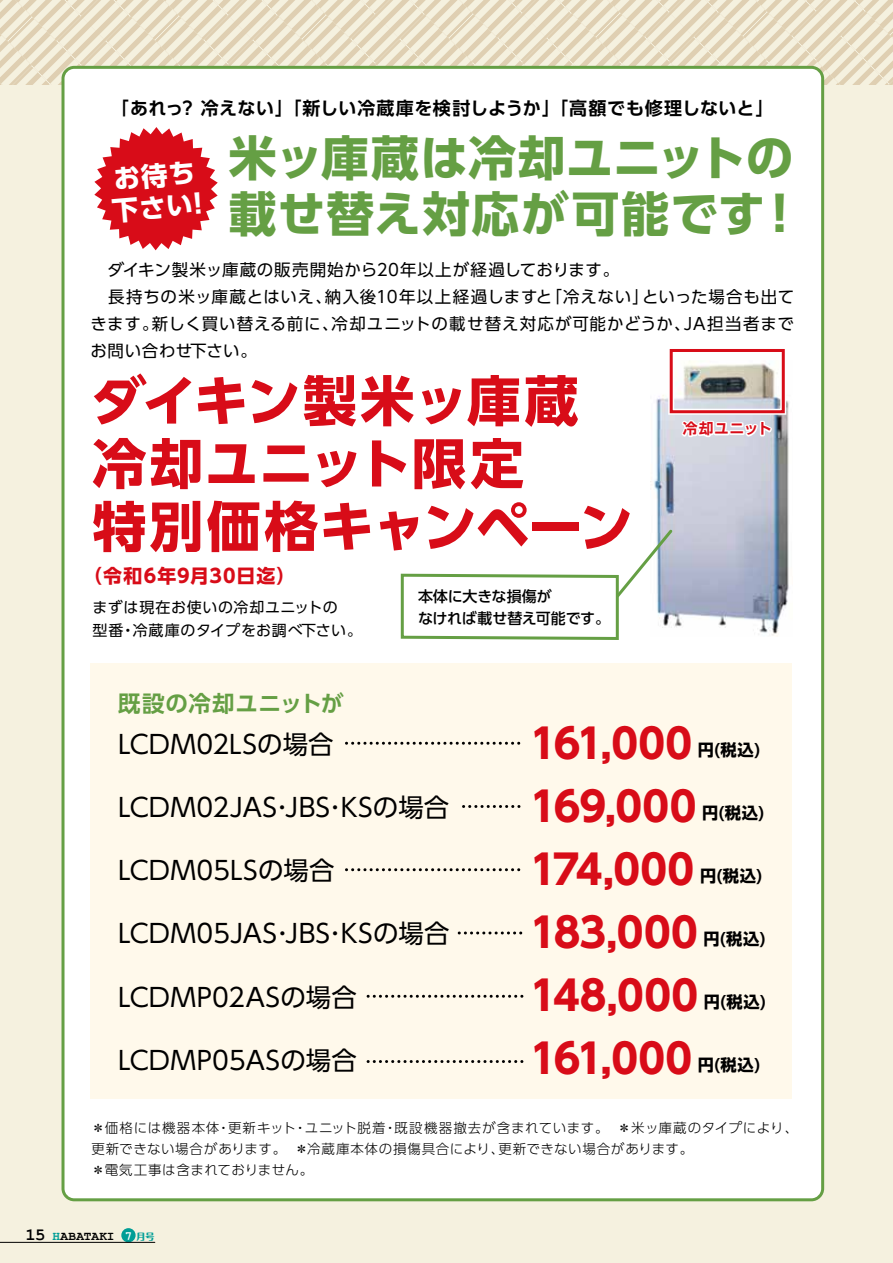
<style>
.page{position:relative;width:893px;height:1263px;background:#f5f1df}
.page>*{position:absolute;margin:0;border:0;box-sizing:border-box;transform-origin:0 0}
.t1{font:700 54px/62.8px "UD Shin Go Pro";letter-spacing:.005em;color:#d80c18}
.t2{font:700 47.7px/55.5px "UD Shin Go Pro";letter-spacing:.02em;color:#659f44}
.t3{font:700 40.5px "UD Shin Go Pro";letter-spacing:.005em;color:#d80c18}
.t4{font:700 26.55px/31.5px "UD Shin Go Pro";color:#fff}
.t5{font:25.5px "UD Shin Go Pro";color:#000}
.t6{font:700 22.5px "UD Shin Go Pro De";letter-spacing:.02em;color:#659f44}
.t7{font:700 18.9px "UD Shin Go Pro";letter-spacing:.055em;color:#d80c18}
.t8{font:700 18px "UD Shin Go Pro De";letter-spacing:.03em;color:#000}
.t9{font:700 17.25px "Courier New";color:#000}
.t10{font:16.5px/27px "UD Shin Go Pro";letter-spacing:.04em;color:#000}
.t11{font:16.5px "UD Shin Go Pro";letter-spacing:.02em;color:#000}
.t12{font:16.5px "UD Shin Go Pro";letter-spacing:.07em;color:#000}
.t13{font:700 16.2px "UD Shin Go Pro";letter-spacing:.045em;color:#000}
.t14{font:15px/22.5px "UD Shin Go Pro";letter-spacing:.04em;color:#000}
.t15{font:500 15px/21.6px "UD Shin Go Pro";letter-spacing:-.01em;color:#000}
.t16{font:700 14.85px "UD Shin Go Pro De";letter-spacing:.035em;color:#d80c18}
.t17{font:300 13.5px/21px "UD Shin Go Pro";letter-spacing:.05em;color:#000}
.t18{font:300 13.5px "UD Shin Go Pro";letter-spacing:.07em;color:#000}
.t19{font:700 12.75px "Courier New";letter-spacing:.02em;color:#000}
.t20{font:700 12.75px "Courier New";color:#fff;scale:.9 1}
.t21{font:800 9px "Maru Fo Pro";color:#009e96}
.s1{color:#009e96}
</style>
<div class="page">
<svg style="left:0;top:0;width:893px;height:84px"></svg>
<div style="left:62px;top:66px;width:762px;height:1135px;background:#fff"></div>
<div style="left:91px;top:663px;width:701px;height:435px;background:#fff9eb"></div>
<svg style="left:94px;top:127px;width:124px;height:123px"></svg>
<svg style="left:346px;top:742px;width:175px;height:3px"></svg>
<svg style="left:346px;top:868px;width:175px;height:3px"></svg>
<svg style="left:368px;top:995px;width:156px;height:3px"></svg>
<svg style="left:368px;top:1060px;width:156px;height:3px"></svg>
<svg style="left:459px;top:931px;width:64px;height:3px"></svg>
<svg style="left:463px;top:805px;width:58px;height:3px"></svg>
<img style="left:651px;top:361px;width:141px;height:276px">
<div style="left:668px;top:347px;width:118px;height:68px;border:6px solid #fff"></div>
<div style="left:670px;top:349px;width:115px;height:64px;border:3px solid #d80c18"></div>
<svg style="left:679px;top:418px;width:52px;height:22px"></svg>
<div style="left:730px;top:422px;width:13px;height:5px;border:3px solid #fff"></div>
<div style="left:729px;top:430px;width:16px;height:5px;border:3px solid #fff"></div>
<svg style="left:741px;top:419px;width:34px;height:20px"></svg>
<svg style="left:399px;top:527px;width:276px;height:114px"></svg>
<div style="left:122px;top:1229px;width:13px;height:13px;background:#009e96;border-radius:50%"></div>
<div style="left:121px;top:1228px;width:15px;height:14px;border:2px solid #009e96;border-radius:50%"></div>
<hr style="left:0;top:1242px;width:155px;height:1px;background:#000">
<p class="t8" style="left:111px;top:93px;width:83px">「あれっ?</p>
<p class="t8" style="left:201px;top:93px;width:574px">冷えない」「新しい冷蔵庫を検討しようか」「高額でも修理しないと「</p>
<h3 class="t4" style="left:108px;top:163px;width:92px;rotate:-5deg">お待ち下さい!</h3>
<h2 class="t2" style="left:229px;top:129px;width:566px">米ッ庫蔵は冷却ユニットの載せ替え対応が可能です!</h2>
<p class="t10" style="left:90px;top:256px;width:531px">　ダイキン製米ッ庫蔵の販売開始から20年以上が経過しております。</p>
<p class="t10" style="left:545px;top:283px;width:105px">「冷えない」</p>
<p class="t10" style="left:325px;top:283px;width:229px">納入後10年以上経過しますと</p>
<p class="t10" style="left:642px;top:283px;width:154px">といった場合も出て</p>
<p class="t10" style="left:90px;top:283px;width:243px">　長持ちの米ッ庫蔵とはいえ、</p>
<p class="t10" style="left:332px;top:310px;width:361px">冷却ユニットの載せ替え対応が可能かどうか、</p>
<p class="t11" style="left:152px;top:311px;width:188px">新しく買い替える前に、</p>
<p class="t12" style="left:684px;top:311px;width:112px">JA担当者まで</p>
<p class="t10" style="left:90px;top:310px;width:168px">きます。<br>お問い合わせ下さい。</p>
<h1 class="t1" style="left:92px;top:368px;width:542px">ダイキン製米ッ庫蔵冷却ユニット限定<br>特別価格キャンペーン</h1>
<p class="t7" style="left:83px;top:560px;width:214px">（令和6年9月30日迄(</p>
<p class="t14" style="left:133px;top:596px;width:231px;text-indent:-40px">まずは現在お使いの冷却ユニットの<br>冷蔵庫のタイプをお調べ下さい。</p>
<p class="t14" style="left:92px;top:618px;width:32px">型番</p>
<p class="t14" style="left:121px;top:618px;width:16px">・</p>
<p class="t15" style="left:418px;top:585px;width:194px">本体に大きな損傷が<br>なければ載せ替え可能です。</p>
<p class="t16" style="left:683px;top:417px;width:91px">冷却ユニット</p>
<h3 class="t6" style="left:118px;top:685px;width:227px">既設の冷却ユニットが</h3>
<h3 class="t5" style="left:118px;top:724px;width:217px">LCDM02LSの場合</h3>
<h3 class="t5" style="left:118px;top:787px;width:333px">LCDM02JAS･JBS･KSの場合</h3>
<h3 class="t5" style="left:118px;top:850px;width:218px">LCDM05LSの場合</h3>
<h3 class="t5" style="left:118px;top:913px;width:333px">LCDM05JAS･JBS･KSの場合</h3>
<h3 class="t5" style="left:118px;top:976px;width:240px">LCDMP02ASの場合</h3>
<h3 class="t5" style="left:118px;top:1039px;width:240px">LCDMP05ASの場合</h3>
<h3 class="t3" style="left:530px;top:710px;width:163px">161,000</h3>
<p class="t13" style="left:698px;top:736px;width:64px">円(税込(</p>
<h3 class="t3" style="left:530px;top:773px;width:168px">169,000</h3>
<p class="t13" style="left:702px;top:799px;width:64px">円(税込(</p>
<h3 class="t3" style="left:530px;top:836px;width:166px">174,000</h3>
<p class="t13" style="left:700px;top:862px;width:64px">円(税込(</p>
<h3 class="t3" style="left:530px;top:899px;width:169px">183,000</h3>
<p class="t13" style="left:704px;top:925px;width:64px">円(税込(</p>
<h3 class="t3" style="left:530px;top:962px;width:169px">148,000</h3>
<p class="t13" style="left:704px;top:988px;width:64px">円(税込(</p>
<h3 class="t3" style="left:530px;top:1025px;width:163px">161,000</h3>
<p class="t13" style="left:698px;top:1051px;width:64px">円(税込(</p>
<p class="t17" style="left:395px;top:1116px;width:405px">既設機器撤去が含まれています。　＊米ッ庫蔵のタイプにより、</p>
<p class="t17" style="left:305px;top:1116px;width:83px">ユニット脱着</p>
<p class="t18" style="left:91px;top:1116px;width:129px">＊価格には機器本体</p>
<p class="t17" style="left:228px;top:1116px;width:69px">更新キット</p>
<p class="t17" style="left:217px;top:1116px;width:15px">・</p>
<p class="t17" style="left:294px;top:1116px;width:15px">・</p>
<p class="t17" style="left:383px;top:1116px;width:15px">・</p>
<p class="t17" style="left:91px;top:1137px;width:414px">更新できない場合があります。　＊冷蔵庫本体の損傷具合により、＊電気工事は含まれておりません。</p>
<p class="t17" style="left:498px;top:1137px;width:196px">更新できない場合があります。</p>
<p class="t9" style="left:25px;top:1224px;width:22px">15</p>
<p class="t19" style="left:52px;top:1228px;width:64px"><span class="s1">H</span>ABATAKI</p>
<p class="t20" style="left:125px;top:1228px;width:9px">7</p>
<p class="t21" style="left:136px;top:1230px;width:20px">月号</p>
</div>
